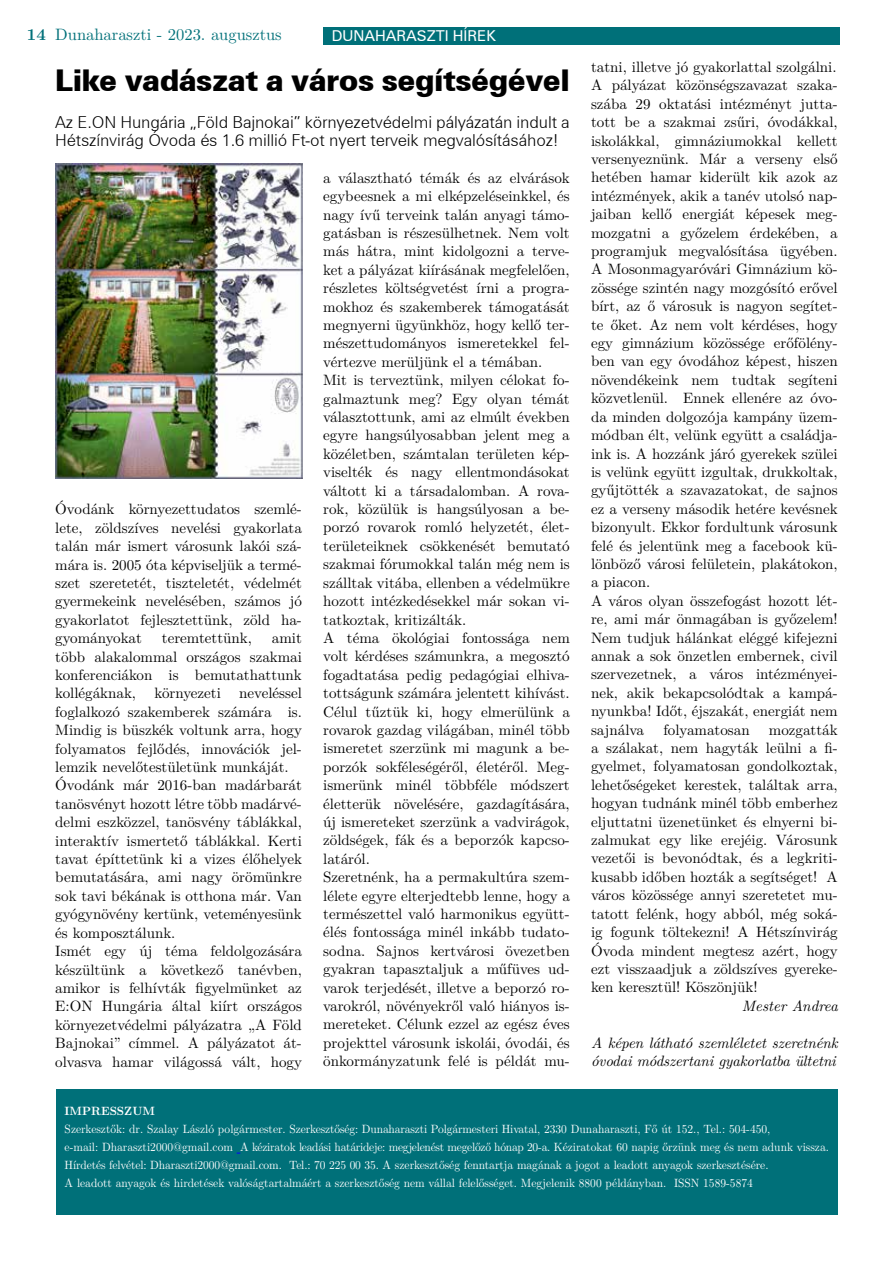
<style>
.page{position:relative;width:893px;height:1263px;background:#fff}
.page>*{position:absolute;margin:0;border:0;box-sizing:border-box;transform-origin:0 0}
.t1{font:30px "Zurich Blk PFL";letter-spacing:-.02em;color:#000}
.t2{font:16.5px/18.5px "Zurich Lt PFL";letter-spacing:-.01em;color:#000}
.t3{font:16.5px "LM Roman 10";color:#007079}
.t4{font:15px/18.5px "LM Roman 10";color:#000}
.t5{font:italic 15px/18.5px "LM Roman 10";letter-spacing:-.01em;color:#000}
.t6{font:15px "Zurich PFL";color:#fff}
.t7{font:12px/18px "LM Roman 10";color:#fff;scale:.95 1}
.t8{font:700 12px "LM Roman 10";color:#fff;scale:.95 1}
.s1{font-weight:700}
</style>
<div class="page">
<div style="left:323px;top:27px;width:517px;height:18px;background:#007079"></div>
<div style="left:56px;top:1089px;width:781px;height:125px;background:#007079"></div>
<img style="left:55px;top:163px;width:248px;height:315px">
<p class="t3" style="left:27px;top:22px;width:256px"><span class="s1">14</span> Dunaharaszti - 2023. augusztus</p>
<p class="t6" style="left:332px;top:25px;width:166px">DUNAHARASZTI HÍREK</p>
<h1 class="t1" style="left:55px;top:60px;width:516px">Like vadászat a város segítségével</h1>
<p class="t2" style="left:55px;top:112px;width:516px">Az E.ON Hungária „Föld Bajnokai” környezetvédelmi pályázatán indult a<br>Hétszínvirág Óvoda és 1.6 millió Ft-ot nyert terveik megvalósításához!</p>
<p class="t4" style="left:55px;top:499px;width:248px;text-align:justify">Óvodánk környezettudatos szemlé&shy;lete, zöldszíves nevelési gyakorlata talán már ismert városunk lakói szá&shy;mára is. 2005 óta képviseljük a termé&shy;szet szeretetét, tiszteletét, védelmét gyermekeink nevelésében, számos jó gyakorlatot fejlesztettünk, zöld ha&shy;gyományokat</p>
<p class="t4" style="left:162px;top:628px;width:92px">teremtettünk,</p>
<p class="t4" style="left:55px;top:628px;width:248px;text-indent:217px">amit több alakalommal országos szakmai konferenciákon is bemutathattunk kollégáknak, környezeti neveléssel foglalkozó szakemberek számára is.<br>Mindig is büszkék voltunk arra, hogy folyamatos fejlődés, innovációk jel&shy;lemzik nevelőtestületünk munkáját.<br>Óvodánk már 2016-ban madárbarát tanösvényt hozott létre több madárvé&shy;delmi eszközzel, tanösvény táblákkal, interaktív ismertető táblákkal. Kerti tavat építtetünk ki a vizes élőhelyek bemutatására, ami nagy örömünkre sok tavi békának is otthona már. Van gyógynövény kertünk, veteményesünk és komposztálunk.<br>Ismét egy új téma feldolgozására készültünk a következő tanévben, amikor is felhívták figyelmünket az E:ON Hungária által kiírt országos környezetvédelmi pályázatra „A Föld Bajnokai” címmel. A pályázatot át&shy;olvasva hamar világossá vált, hogy</p>
<p class="t4" style="left:323px;top:167px;width:248px">a választható témák és az elvárások egybeesnek a mi elképzeléseinkkel, és nagy ívű terveink talán anyagi támo&shy;gatásban is részesülhetnek. Nem volt más hátra, mint kidolgozni a terve&shy;ket a pályázat kiírásának megfelelően, részletes költségvetést írni a progra&shy;mokhoz és szakemberek támogatását megnyerni ügyünkhöz, hogy kellő ter&shy;mészettudományos ismeretekkel fel&shy;vértezve merüljünk el a témában.<br>Mit is terveztünk, milyen célokat fo&shy;galmaztunk meg? Egy olyan témát választottunk, ami az elmúlt években egyre hangsúlyosabban jelent meg a közéletben, számtalan területen kép&shy;viselték és nagy ellentmondásokat váltott ki a társadalomban. A rova&shy;rok, közülük is hangsúlyosan a be&shy;porzó rovarok romló helyzetét, élet&shy;területeiknek csökkenését bemutató szakmai fórumokkal talán még nem is szálltak vitába, ellenben a védelmükre hozott intézkedésekkel már sokan vi&shy;tatkoztak, kritizálták.<br>A téma ökológiai fontossága nem volt kérdéses számunkra, a megosztó fogadtatása pedig pedagógiai elhiva&shy;tottságunk számára jelentett kihívást.<br>Célul tűztük ki, hogy elmerülünk a rovarok gazdag világában, minél több ismeretet szerzünk mi magunk a be&shy;porzók sokféleségéről, életéről. Meg&shy;ismerünk minél többféle módszert életterük növelésére, gazdagítására, új ismereteket szerzünk a vadvirágok, zöldségek, fák és a beporzók kapcso&shy;latáról.<br>Szeretnénk, ha a permakultúra szem&shy;lélete egyre elterjedtebb lenne, hogy a természettel való harmonikus együtt&shy;élés fontossága minél inkább tudato&shy;sodna. Sajnos kertvárosi övezetben gyakran tapasztaljuk a műfüves ud&shy;varok terjedését, illetve a beporzó ro&shy;varokról, növényekről való hiányos is&shy;mereteket. Célunk ezzel az egész éves projekttel városunk iskolái, óvodái, és önkormányzatunk felé is példát mu-</p>
<p class="t4" style="left:591px;top:56px;width:248px">tatni, illetve jó gyakorlattal szolgálni.<br>A pályázat közönségszavazat szaka&shy;szába 29 oktatási intézményt jutta&shy;tott be a szakmai zsűri, óvodákkal, iskolákkal, gimnáziumokkal kellett versenyeznünk. Már a verseny első hetében hamar kiderült kik azok az intézmények, akik a tanév utolsó nap&shy;jaiban kellő energiát képesek meg&shy;mozgatni a győzelem érdekében, a programjuk megvalósítása ügyében.<br>A Mosonmagyaróvári Gimnázium kö&shy;zössége szintén nagy mozgósító erővel bírt, az ő városuk is nagyon segítet&shy;te őket. Az nem volt kérdéses, hogy egy gimnázium közössége erőfölény&shy;ben van egy óvodához képest, hiszen növendékeink nem tudtak segíteni közvetlenül. Ennek ellenére az óvo&shy;da minden dolgozója kampány üzem&shy;módban élt, velünk együtt a családja&shy;ink is. A hozzánk járó gyerekek szülei is velünk együtt izgultak, drukkoltak, gyűjtötték a szavazatokat, de sajnos ez a verseny második hetére kevésnek bizonyult. Ekkor fordultunk városunk felé és jelentünk meg a facebook kü&shy;lönböző városi felületein, plakátokon, a piacon.<br>A város olyan összefogást hozott lét&shy;re, ami már önmagában is győzelem!<br>Nem tudjuk hálánkat eléggé kifejezni annak a sok önzetlen embernek, civil szervezetnek, a város intézményei&shy;nek, akik bekapcsolódtak a kampá&shy;nyunkba! Időt, éjszakát, energiát nem sajnálva</p>
<p class="t4" style="left:663px;top:719px;width:88px">folyamatosan</p>
<p class="t4" style="left:591px;top:719px;width:248px;text-align:justify;text-indent:178px">mozgatták a szálakat, nem hagyták leülni a fi&shy;gyelmet, folyamatosan gondolkoztak, lehetőségeket kerestek, találtak arra, hogyan tudnánk minél több emberhez eljuttatni üzenetünket és elnyerni bi&shy;zalmukat egy like erejéig. Városunk vezetői is bevonódtak, és a legkriti&shy;kusabb időben hozták a segítséget! A város közössége annyi szeretetet mu&shy;tatott felénk, hogy abból, még soká&shy;ig fogunk töltekezni! A Hétszínvirág Óvoda mindent megtesz azért, hogy ezt visszaadjuk a zöldszíves gyereke&shy;ken keresztül! Köszönjük!</p>
<p class="t5" style="left:742px;top:995px;width:97px">Mester Andrea</p>
<p class="t5" style="left:591px;top:1032px;width:248px">A képen látható szemléletet szeretnénk óvodai módszertani gyakorlatba ültetni</p>
<p class="t8" style="left:65px;top:1102px;width:97px">IMPRESSZUM</p>
<p class="t7" style="left:65px;top:1119px;width:806px">Szerkesztők: dr. Szalay László polgármester. Szerkesztőség: Dunaharaszti Polgármesteri Hivatal, 2330 Dunaharaszti, Fő út 152., Tel.: 504-450,<br>e-mail: Dharaszti2000@gmail.com A kéziratok leadási határideje: megjelenést megelőző hónap 20-a. Kéziratokat 60 napig őrzünk meg és nem adunk vissza.<br>Hírdetés felvétel: Dharaszti2000@gmail.com. Tel.: 70 225 00 35. A szerkesztőség fenntartja magának a jogot a leadott anyagok szerkesztésére.<br>A leadott anyagok és hirdetések valóságtartalmáért a szerkesztőség nem vállal felelősséget. Megjelenik 8800 példányban. ISSN 1589-5874</p>
</div>
